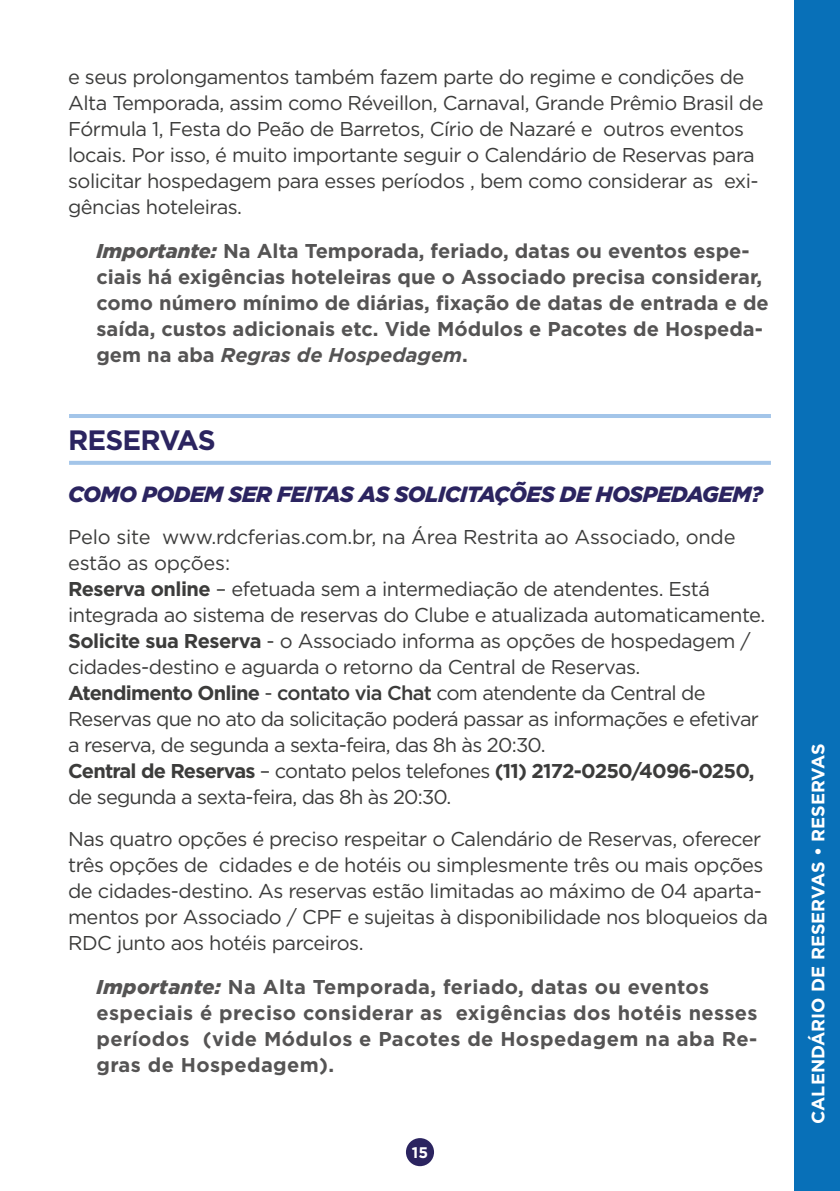
<style>
.page{position:relative;width:840px;height:1191px;background:#fff}
.page>*{position:absolute;margin:0;border:0;box-sizing:border-box;transform-origin:0 0}
.t1{font:700 28px "Gotham";letter-spacing:-.03em;color:#2b2460}
.t2{font:italic 900 22px "Gotham";letter-spacing:-.025em;color:#2b2460}
.t3{font:20px/26px "Gotham";letter-spacing:-.025em;color:#3c3c3b}
.t4{font:700 20px/26px "Gotham";color:#555454}
.t5{font:700 20px/26px "Gotham";letter-spacing:.02em;color:#555454}
.t6{font:700 18px "Gotham";color:#fff}
.t7{font:700 15.4px "Gotham";color:#fff}
.s1{font-weight:900;font-style:italic}
.s2{font-style:italic}
.s3{font-weight:700}
.s4{font-weight:500}
</style>
<div class="page">
<div style="left:794px;top:0;width:45px;height:1191px;background:#0870b8"></div>
<div style="left:405px;top:1138px;width:29px;height:28px;background:#2b2460;border-radius:50%"></div>
<hr style="left:69px;top:414px;width:701px;height:4px;background:#a3c5e9">
<svg style="left:69px;top:461px;width:701px;height:4px;fill:#a3c5e9"></svg>
<p class="t3" style="left:68px;top:64px;width:696px">e seus prolongamentos também fazem parte do regime e condições de Alta Temporada, assim como Réveillon, Carnaval, Grande Prêmio Brasil de Fórmula 1, Festa do Peão de Barretos, Círio de Nazaré e outros eventos locais. Por isso, é muito importante seguir o Calendário de Reservas para solicitar hospedagem para esses períodos , bem como considerar as exi&shy;gências hoteleiras.</p>
<p class="t4" style="left:96px;top:238px;width:673px"><span class="s1">Importante:</span> Na Alta Temporada, feriado, datas ou eventos espe&shy;ciais há exigências hoteleiras que o Associado precisa considerar, como número mínimo de diárias, fixação de datas de entrada e de saída, custos adicionais etc. Vide Módulos e Pacotes de Hospeda&shy;gem na aba <span class="s2">Regras de Hospedagem</span>.</p>
<h1 class="t1" style="left:68px;top:422px;width:149px">RESERVAS</h1>
<p class="t2" style="left:68px;top:479px;width:696px">COMO PODEM SER FEITAS AS SOLICITAÇÕES DE HOSPEDAGEM?</p>
<p class="t3" style="left:68px;top:524px;width:698px">Pelo site www.rdcferias.com.br, na Área Restrita ao Associado, onde estão as opções:<br><span class="s3">Reserva online</span> – efetuada sem a intermediação de atendentes. Está integrada ao sistema de reservas do Clube e atualizada automaticamente.<br><span class="s3">Solicite sua Reserva</span> - o Associado informa as opções de hospedagem / cidades-destino e aguarda o retorno da Central de Reservas.<br><span class="s3">Atendimento Online</span> - <span class="s4">contato via Chat</span> com atendente da Central de Reservas que no ato da solicitação poderá passar as informações e efetivar a reserva, de segunda a sexta-feira, das 8h às 20:30.<br><span class="s3">Central de Reservas</span> – contato pelos telefones <span class="s3">(11) 2172-0250/4096-0250, </span>de segunda a sexta-feira, das 8h às 20:30.</p>
<p class="t3" style="left:68px;top:826px;width:701px">Nas quatro opções é preciso respeitar o Calendário de Reservas, oferecer três opções de cidades e de hotéis ou simplesmente três ou mais opções de cidades-destino. As reservas estão limitadas ao máximo de 04 aparta&shy;mentos por Associado / CPF e sujeitas à disponibilidade nos bloqueios da RDC junto aos hotéis parceiros.</p>
<p class="t5" style="left:96px;top:974px;width:662px"><span class="s1">Importante:</span> Na Alta Temporada, feriado, datas ou eventos especiais é preciso considerar as exigências dos hotéis nesses períodos (vide Módulos e Pacotes de Hospedagem na aba Re&shy;gras de Hospedagem).</p>
<p class="t7" style="left:411px;top:1142px;width:18px">15</p>
<p class="t6" style="left:805px;top:1124px;width:382px;rotate:-90deg">CALENDÁRIO DE RESERVAS • RESERVAS</p>
</div>
